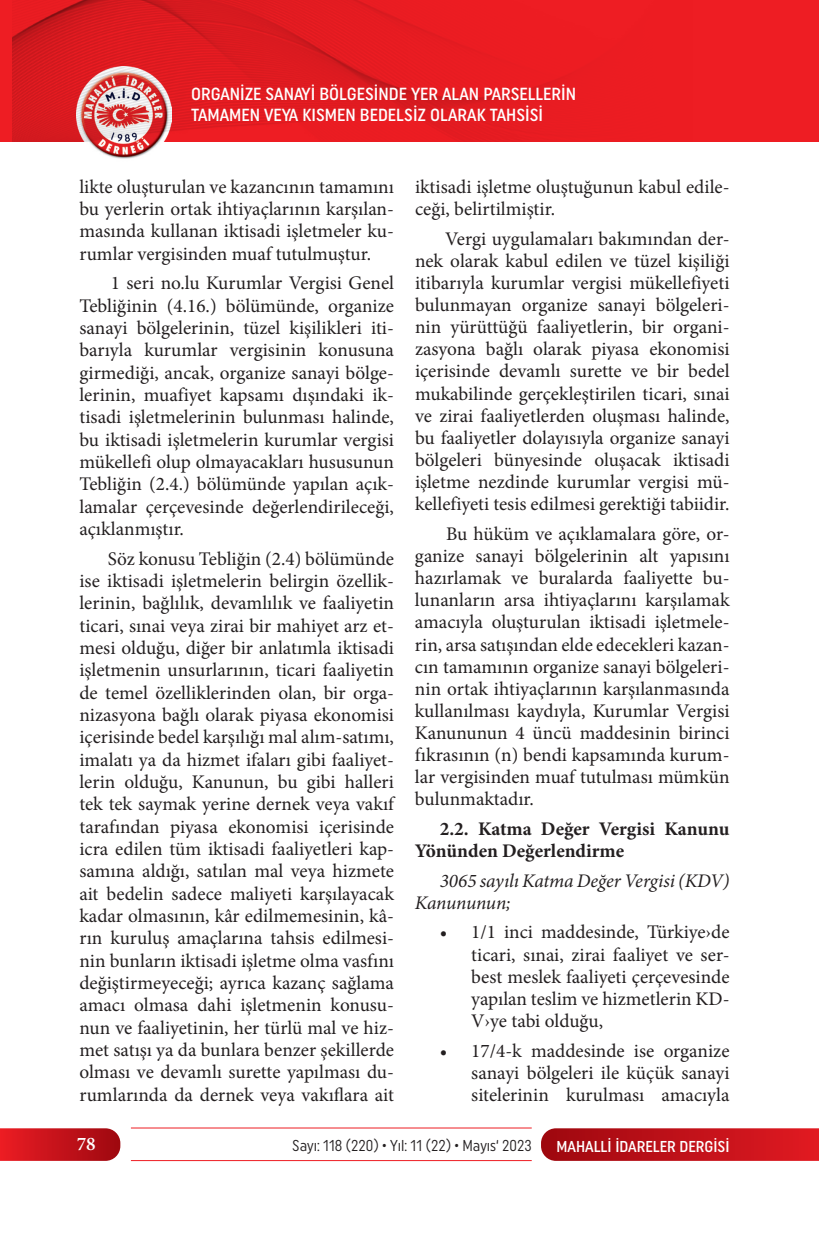
<style>
.page{position:relative;width:819px;height:1241px;background:#fff}
.page>*{position:absolute;margin:0;border:0;box-sizing:border-box;transform-origin:0 0}
.t1{font:19.25px/22.2px "Minion Pro";color:#231f20;text-align:justify}
.t2{font:700 19.25px/22.1px "Minion Pro";color:#231f20}
.t3{font:italic 19.25px/22.1px "Minion Pro";letter-spacing:-.01em;color:#231f20}
.t4{font:600 19.25px "Minion Pro";color:#fff}
.t5{font:500 17.5px/21px "Uniform Condensed";color:#fff}
.t6{font:15.75px "Uniform Condensed";color:#231f20;scale:.95 1}
.t7{font:500 15.75px "Uniform Condensed";color:#fff}
</style>
<div class="page">
<svg style="left:541px;top:1128px;width:278px;height:32px;background:#c0151d"></svg>
<svg style="left:0;top:1128px;width:120px;height:32px;background:#c61920"></svg>
<hr style="left:131px;top:1127px;width:400px;height:1px;background:#ee1d23">
<hr style="left:131px;top:1159px;width:400px;height:1px;background:#ee1d23">
<div style="left:0;top:0;width:819px;height:141px;background:#ee1d23"></div>
<img style="left:76px;top:141px;width:96px;height:18px">
<img style="left:13px;top:0;width:550px;height:141px">
<p class="t5" style="left:191px;top:83px;width:386px">ORGANİZE SANAYİ BÖLGESİNDE YER ALAN PARSELLERİN<br>TAMAMEN VEYA KISMEN BEDELSİZ OLARAK TAHSİSİ</p>
<p class="t1" style="left:79px;top:175px;width:316px">likte oluşturulan ve kazancının tamamını bu yerlerin ortak ihtiyaçlarının karşılan&shy;masında kullanan iktisadi işletmeler ku&shy;rumlar vergisinden muaf tutulmuştur.</p>
<p class="t1" style="left:79px;top:272px;width:316px;text-indent:31px">1 seri no.lu Kurumlar Vergisi Genel Tebliğinin (4.16.) bölümünde, organize sanayi bölgelerinin, tüzel kişilikleri iti&shy;barıyla kurumlar vergisinin konusuna girmediği, ancak, organize sanayi bölge&shy;lerinin, muafiyet kapsamı dışındaki ik&shy;tisadi işletmelerinin bulunması halinde, bu iktisadi işletmelerin kurumlar vergisi mükellefi olup olmayacakları hususunun Tebliğin (2.4.) bölümünde yapılan açık&shy;lamalar çerçevesinde değerlendirileceği, açıklanmıştır.</p>
<p class="t1" style="left:79px;top:547px;width:316px;text-indent:28px">Söz konusu Tebliğin (2.4) bölümünde ise iktisadi işletmelerin belirgin özellik&shy;lerinin, bağlılık, devamlılık ve faaliyetin ticari, sınai veya zirai bir mahiyet arz et&shy;mesi olduğu, diğer bir anlatımla iktisadi işletmenin unsurlarının, ticari faaliyetin de temel özelliklerinden olan, bir orga&shy;nizasyona bağlı olarak piyasa ekonomisi içerisinde bedel karşılığı mal alım-satımı, imalatı ya da hizmet ifaları gibi faaliyet&shy;lerin olduğu, Kanunun, bu gibi halleri tek tek saymak yerine dernek veya vakıf tarafından piyasa ekonomisi içerisinde icra edilen tüm iktisadi faaliyetleri kap&shy;samına aldığı, satılan mal veya hizmete ait bedelin sadece maliyeti karşılayacak kadar olmasının, kâr edilmemesinin, kâ&shy;rın kuruluş amaçlarına tahsis edilmesi&shy;nin bunların iktisadi işletme olma vasfını değiştirmeyeceği; ayrıca kazanç sağlama amacı olmasa dahi işletmenin konusu&shy;nun ve faaliyetinin, her türlü mal ve hiz&shy;met satışı ya da bunlara benzer şekillerde olması ve devamlı surette yapılması du&shy;rumlarında da dernek veya vakıflara ait</p>
<p class="t1" style="left:415px;top:176px;width:316px">iktisadi işletme oluştuğunun kabul edile&shy;ceği, belirtilmiştir.</p>
<p class="t1" style="left:415px;top:227px;width:316px;text-indent:30px">Vergi uygulamaları bakımından der&shy;nek olarak kabul edilen ve tüzel kişiliği itibarıyla kurumlar vergisi mükellefiyeti bulunmayan organize sanayi bölgeleri&shy;nin yürüttüğü faaliyetlerin, bir organi&shy;zasyona bağlı olarak piyasa ekonomisi içerisinde devamlı surette ve bir bedel mukabilinde gerçekleştirilen ticari, sınai ve zirai faaliyetlerden oluşması halinde, bu faaliyetler dolayısıyla organize sanayi bölgeleri bünyesinde oluşacak iktisadi işletme nezdinde kurumlar vergisi mü&shy;kellefiyeti tesis edilmesi gerektiği tabiidir.</p>
<p class="t1" style="left:415px;top:522px;width:316px;text-indent:31px">Bu hüküm ve açıklamalara göre, or&shy;ganize sanayi bölgelerinin alt yapısını hazırlamak ve buralarda faaliyette bu&shy;lunanların arsa ihtiyaçlarını karşılamak amacıyla oluşturulan iktisadi işletmele&shy;rin, arsa satışından elde edecekleri kazan&shy;cın tamamının organize sanayi bölgeleri&shy;nin ortak ihtiyaçlarının karşılanmasında kullanılması kaydıyla, Kurumlar Vergisi Kanununun 4 üncü maddesinin birinci fıkrasının (n) bendi kapsamında kurum&shy;lar vergisinden muaf tutulması mümkün bulunmaktadır.</p>
<p class="t2" style="left:415px;top:817px;width:316px;text-indent:25px">2.2. Katma Değer Vergisi Kanunu<br>Yönünden Değerlendirme</p>
<p class="t3" style="left:415px;top:869px;width:316px;text-indent:25px">3065 sayılı Katma Değer Vergisi (KDV)<br>Kanununun;</p>
<p class="t1" style="left:471px;top:921px;width:260px;text-indent:-31px">• 1/1 inci maddesinde, Türkiye›de ticari, sınai, zirai faaliyet ve ser&shy;best meslek faaliyeti çerçevesinde yapılan teslim ve hizmetlerin KD-V›ye tabi olduğu,</p>
<p class="t1" style="left:471px;top:1039px;width:260px;text-indent:-31px">• 17/4-k maddesinde ise organize sanayi bölgeleri ile küçük sanayi sitelerinin kurulması amacıyla</p>
<p class="t4" style="left:77px;top:1130px;width:20px">78</p>
<p class="t6" style="left:292px;top:1136px;width:253px">Sayı: 118 (220) • Yıl: 11 (22) • Mayıs‘ 2023</p>
<p class="t7" style="left:556px;top:1136px;width:175px">MAHALLİ İDARELER DERGİSİ</p>
</div>
